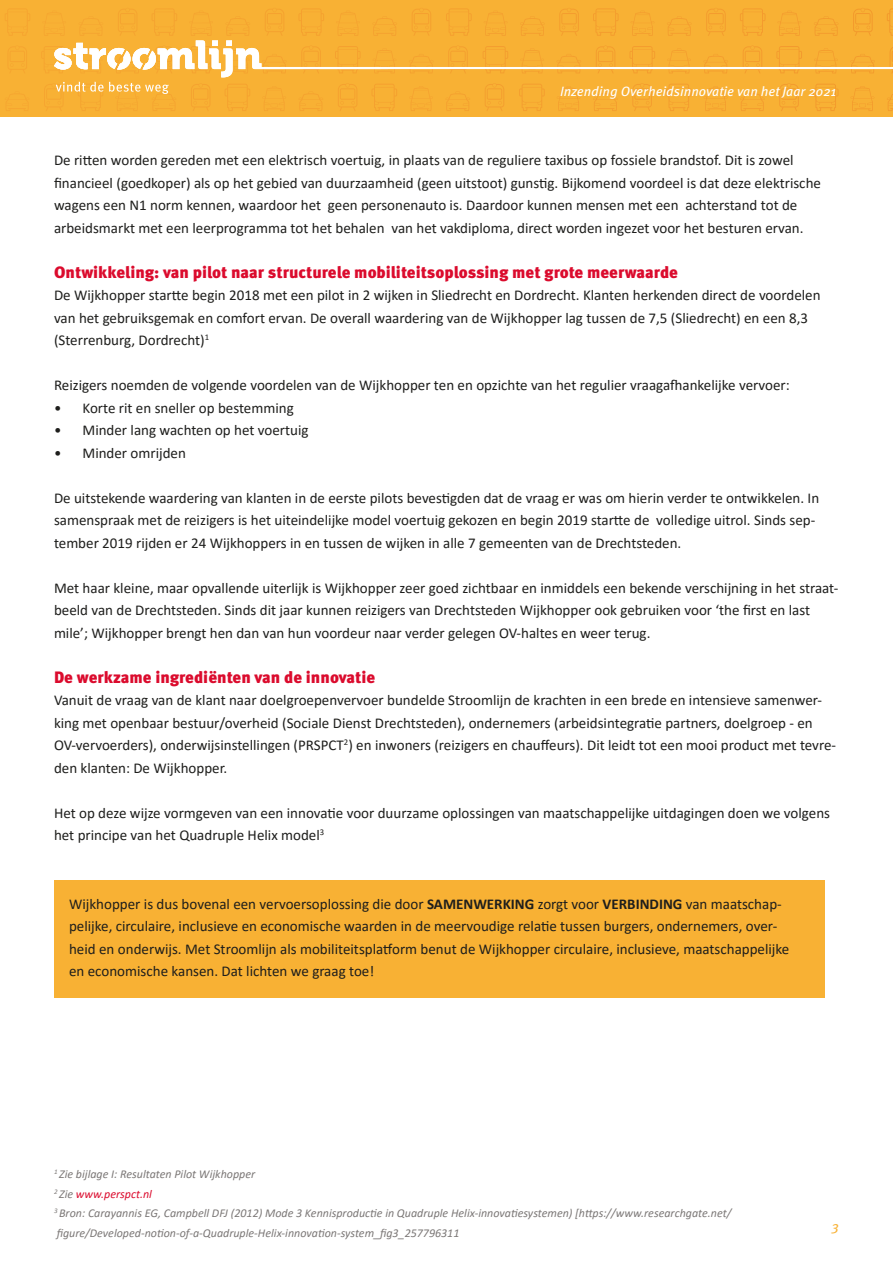
<style>
.page{position:relative;width:893px;height:1263px;background:#fff}
.page>*{position:absolute;margin:0;border:0;box-sizing:border-box;transform-origin:0 0}
.t1{font:900 16.5px "Meta Pro";color:#db0b2d}
.t2{font:15px/22.5px "Calibri";color:#1e1e1c}
.t3{font:italic 13.5px "Meta Pro";color:#fff}
.t4{font:italic 13.5px "Meta Pro";color:#f8b134}
.t5{font:italic 12px "Calibri";color:#7b7776}
.t6{font:italic 12px "Calibri";color:#db0b2d}
.s1{font-weight:700}
.s2{color:#7b7776}
</style>
<div class="page">
<div style="left:0;top:0;width:893px;height:636px;background:#f8b134"></div>
<img style="left:265px;top:8px;width:608px;height:28px">
<img style="left:887px;top:8px;width:6px;height:28px">
<img style="left:446px;top:8px;width:319px;height:28px">
<img style="left:593px;top:94px;width:171px;height:17px">
<svg style="left:54px;top:40px;width:839px;height:54px"></svg>
<div style="left:0;top:117px;width:893px;height:561px;background:#fff"></div>
<div style="left:54px;top:880px;width:771px;height:117px;background:#f8b134"></div>
<p class="t3" style="left:560px;top:83px;width:278px">Inzending Overheidsinnovatie van het Jaar 2021</p>
<p class="t2" style="left:54px;top:149px;width:768px">De ritten worden gereden met een elektrisch voertuig, in plaats van de reguliere taxibus op fossiele brandstof. Dit is zowel financieel (goedkoper) als op het gebied van duurzaamheid (geen uitstoot) gunstig. Bijkomend voordeel is dat deze elektrische wagens een N1 norm kennen, waardoor het geen personenauto is. Daardoor kunnen mensen met een achterstand tot de arbeidsmarkt met een leerprogramma tot het behalen van het vakdiploma, direct worden ingezet voor het besturen ervan.</p>
<p class="t1" style="left:54px;top:262px;width:625px">Ontwikkeling: van pilot naar structurele mobiliteitsoplossing met grote meerwaarde</p>
<p class="t2" style="left:54px;top:284px;width:768px">De Wijkhopper startte begin 2018 met een pilot in 2 wijken in Sliedrecht en Dordrecht. Klanten herkenden direct de voordelen van het gebruiksgemak en comfort ervan. De overall waardering van de Wijkhopper lag tussen de 7,5 (Sliedrecht) en een 8,3 (Sterrenburg, Dordrecht)<sup>1</sup></p>
<p class="t2" style="left:54px;top:374px;width:737px">Reizigers noemden de volgende voordelen van de Wijkhopper ten en opzichte van het regulier vraagafhankelijke vervoer:</p>
<p class="t2" style="left:54px;top:396px;width:241px">• Korte rit en sneller op bestemming</p>
<p class="t2" style="left:54px;top:419px;width:256px">• Minder lang wachten op het voertuig</p>
<p class="t2" style="left:54px;top:441px;width:133px">• Minder omrijden</p>
<p class="t2" style="left:54px;top:486px;width:767px">De uitstekende waardering van klanten in de eerste pilots bevestigden dat de vraag er was om hierin verder te ontwikkelen. In samenspraak met de reizigers is het uiteindelijke model voertuig gekozen en begin 2019 startte de volledige uitrol. Sinds sep&shy;tember 2019 rijden er 24 Wijkhoppers in en tussen de wijken in alle 7 gemeenten van de Drechtsteden.</p>
<p class="t2" style="left:54px;top:576px;width:786px">Met haar kleine, maar opvallende uiterlijk is Wijkhopper zeer goed zichtbaar en inmiddels een bekende verschijning in het straat&shy;beeld van de Drechtsteden. Sinds dit jaar kunnen reizigers van Drechtsteden Wijkhopper ook gebruiken voor ‘the first en last mile’; Wijkhopper brengt hen dan van hun voordeur naar verder gelegen OV-haltes en weer terug.</p>
<p class="t1" style="left:54px;top:667px;width:323px">De werkzame ingrediënten van de innovatie</p>
<p class="t2" style="left:54px;top:689px;width:784px">Vanuit de vraag van de klant naar doelgroepenvervoer bundelde Stroomlijn de krachten in een brede en intensieve samenwer&shy;king met openbaar bestuur/overheid (Sociale Dienst Drechtsteden), ondernemers (arbeidsintegratie partners, doelgroep - en OV-vervoerders), onderwijsinstellingen (PRSPCT<sup>2</sup>) en inwoners (reizigers en chauffeurs). Dit leidt tot een mooi product met tevre&shy;den klanten: De Wijkhopper.</p>
<p class="t2" style="left:54px;top:801px;width:778px">Het op deze wijze vormgeven van een innovatie voor duurzame oplossingen van maatschappelijke uitdagingen doen we volgens het principe van het Quadruple Helix model<sup>3</sup></p>
<p class="t2" style="left:69px;top:892px;width:722px">Wijkhopper is dus bovenal een vervoersoplossing die door <span class="s1">SAMENWERKING</span> zorgt voor <span class="s1">VERBINDING</span> van maatschap&shy;pelijke, circulaire, inclusieve en economische waarden in de meervoudige relatie tussen burgers, ondernemers, over&shy;heid en onderwijs. Met Stroomlijn als mobiliteitsplatform benut de Wijkhopper circulaire, inclusieve, maatschappelijke en economische kansen. Dat lichten we graag toe!</p>
<p class="t5" style="left:54px;top:1166px;width:203px"><sup>1</sup> Zie bijlage I: Resultaten Pilot Wijkhopper</p>
<p class="t6" style="left:54px;top:1185px;width:99px"><sup>2</sup> <span class="s2">Zie</span> www.perspct.nl</p>
<p class="t5" style="left:54px;top:1205px;width:679px"><sup>3</sup> Bron: Carayannis EG, Campbell DFJ (2012) Mode 3 Kennisproductie in Quadruple Helix-innovatiesystemen) [https://www.researchgate.net/</p>
<p class="t5" style="left:57px;top:1224px;width:404px">figure/Developed-notion-of-a-Quadruple-Helix-innovation-system_fig3_257796311</p>
<p class="t4" style="left:832px;top:1217px;width:9px">3</p>
</div>
